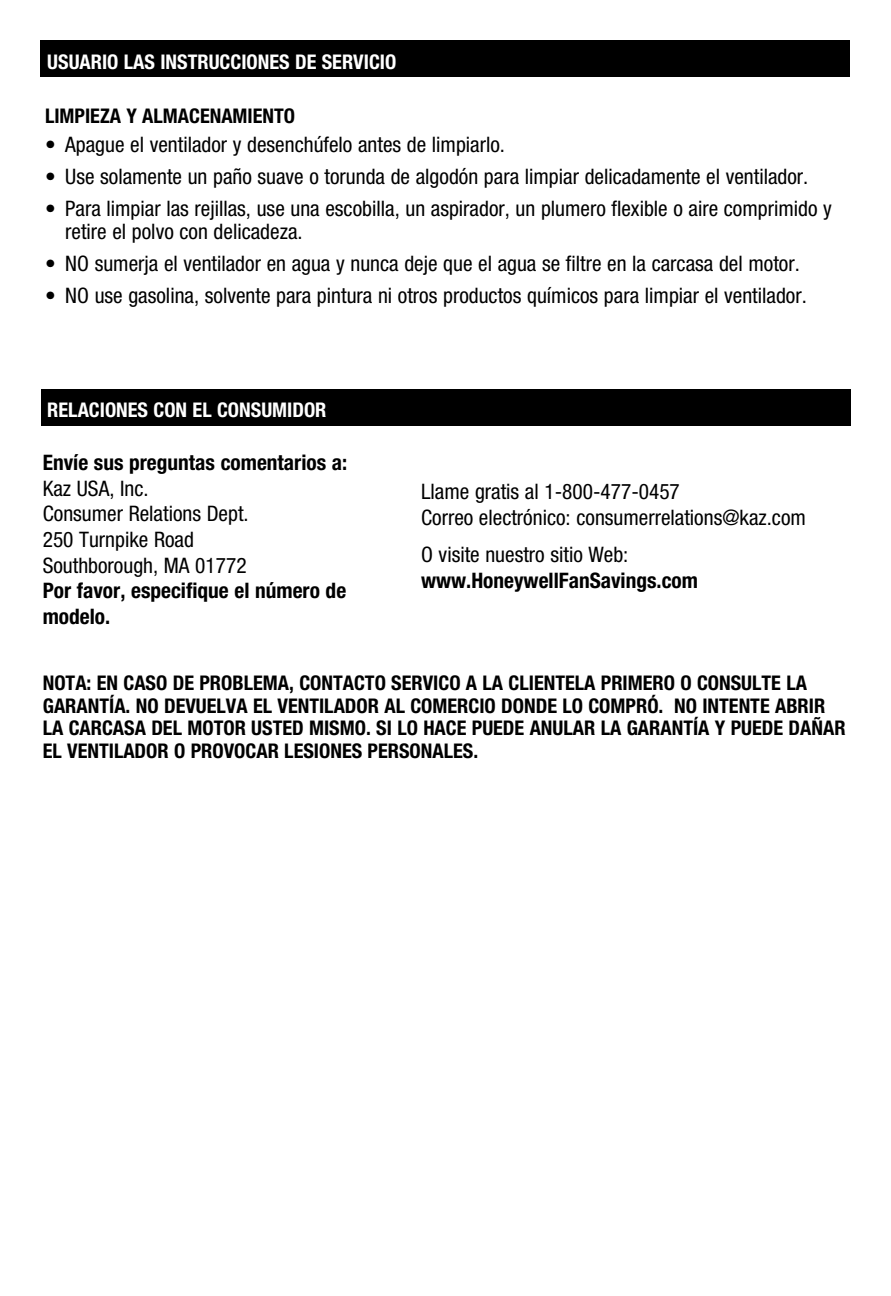
<style>
.page{position:relative;width:891px;height:1296px;background:#fff}
.page>*{position:absolute;margin:0;border:0;box-sizing:border-box;transform-origin:0 0}
.t1{font:condensed 21.38px/25.7px "Helvetica Neue";color:#000}
.t2{font:700 condensed 21.38px/25.7px "Helvetica Neue";color:#000}
.t3{font:700 condensed 20.25px/22.5px "Helvetica Neue";color:#000}
.t4{font:700 condensed 20.25px "Helvetica Neue";color:#fff}
</style>
<div class="page">
<div style="left:41px;top:389px;width:810px;height:36px;background:#000"></div>
<div style="left:40px;top:40px;width:810px;height:37px;background:#000"></div>
<p class="t4" style="left:47px;top:49px;width:351px">USUARIO LAS INSTRUCCIONES DE SERVICIO</p>
<p class="t3" style="left:45px;top:104px;width:252px">LIMPIEZA Y ALMACENAMIENTO</p>
<p class="t1" style="left:45px;top:132px;width:462px">• Apague el ventilador y desenchúfelo antes de limpiarlo.</p>
<p class="t1" style="left:45px;top:164px;width:765px">• Use solamente un paño suave o torunda de algodón para limpiar delicadamente el ventilador.</p>
<p class="t1" style="left:65px;top:196px;width:768px;line-height:23.6px;text-indent:-20px">• Para limpiar las rejillas, use una escobilla, un aspirador, un plumero flexible o aire comprimido y retire el polvo con delicadeza.</p>
<p class="t1" style="left:45px;top:251px;width:756px">• NO sumerja el ventilador en agua y nunca deje que el agua se filtre en la carcasa del motor.</p>
<p class="t1" style="left:45px;top:282px;width:763px">• NO use gasolina, solvente para pintura ni otros productos químicos para limpiar el ventilador.</p>
<p class="t4" style="left:47px;top:398px;width:281px">RELACIONES CON EL CONSUMIDOR</p>
<p class="t2" style="left:43px;top:449px;width:306px">Envíe sus preguntas comentarios a:</p>
<p class="t1" style="left:43px;top:475px;width:207px">Kaz USA, Inc.<br>Consumer Relations Dept.<br>250 Turnpike Road<br>Southborough, MA 01772</p>
<p class="t2" style="left:43px;top:578px;width:305px">Por favor, especifique el número de modelo.</p>
<p class="t1" style="left:421px;top:479px;width:386px">Llame gratis al 1-800-477-0457<br>Correo electrónico: consumerrelations@kaz.com</p>
<p class="t1" style="left:421px;top:542px;width:209px">O visite nuestro sitio Web:</p>
<p class="t2" style="left:421px;top:567px;width:278px">www.HoneywellFanSavings.com</p>
<p class="t3" style="left:43px;top:671px;width:784px">NOTA: EN CASO DE PROBLEMA, CONTACTO SERVICO A LA CLIENTELA PRIMERO O CONSULTE LA<br>GARANTÍA. NO DEVUELVA EL VENTILADOR AL COMERCIO DONDE LO COMPRÓ. NO INTENTE ABRIR<br>LA CARCASA</p>
<p class="t3" style="left:43px;top:716px;width:804px;text-indent:109px">DEL MOTOR USTED MISMO. SI LO HACE PUEDE ANULAR LA GARANTÍA Y PUEDE DAÑAR<br>EL VENTILADOR O PROVOCAR LESIONES PERSONALES.</p>
</div>
